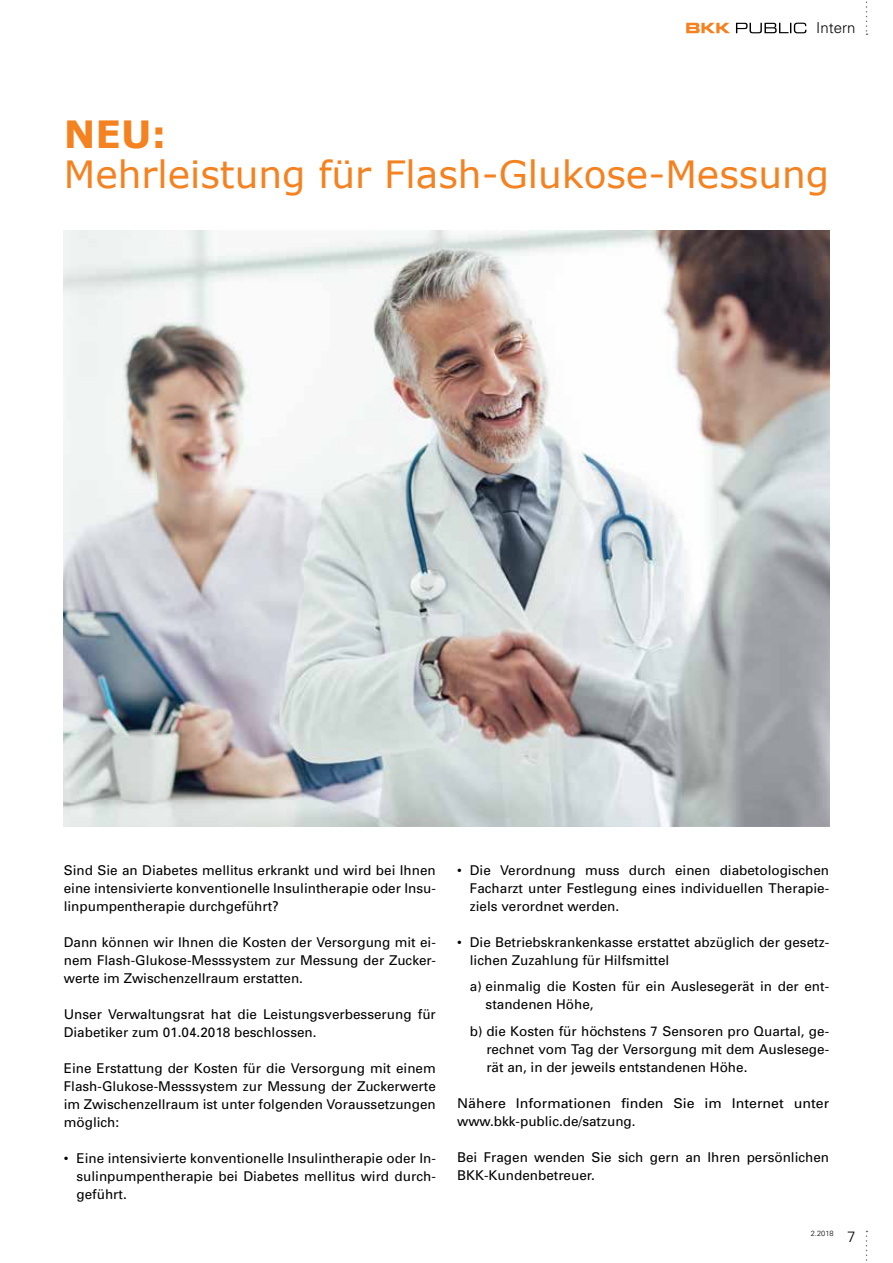
<style>
.page{position:relative;width:893px;height:1263px;background:#fff}
.page>*{position:absolute;margin:0;border:0;box-sizing:border-box;transform-origin:0 0}
.t1{font:37.5px "Verdana";color:#f58220}
.t2{font:700 37.5px "Verdana";color:#f58220}
.t3{font:300 15px "Univers";color:#000}
.t4{font:13.5px/18px "Univers";color:#000;text-align:justify}
.t5{font:13.5px/18px "Univers";color:#000;scale:1.05 1}
.t6{font:300 7.5px "Univers";color:#000}
</style>
<div class="page">
<svg style="left:866px;top:1231px;width:1px;height:30px"></svg>
<svg style="left:736px;top:23px;width:70px;height:10px"></svg>
<svg style="left:686px;top:23px;width:44px;height:10px"></svg>
<svg style="left:866px;top:1px;width:1px;height:34px"></svg>
<img style="left:64px;top:230px;width:765px;height:597px">
<p class="t3" style="left:816px;top:19px;width:41px">Intern</p>
<h1 class="t2" style="left:64px;top:110px;width:104px">NEU:</h1>
<h1 class="t1" style="left:64px;top:151px;width:767px">Mehrleistung für Flash-Glukose-Messung</h1>
<p class="t4" style="left:64px;top:861px;width:374px">Sind Sie an Diabetes mellitus erkrankt und wird bei Ihnen eine intensivierte konventionelle Insulintherapie oder Insu&shy;linpumpentherapie durchgeführt?</p>
<p class="t4" style="left:64px;top:933px;width:374px">Dann können wir Ihnen die Kosten der Versorgung mit ei&shy;nem Flash-Glukose-Messsystem zur Messung der Zucker&shy;werte im Zwischenzellraum erstatten.</p>
<p class="t4" style="left:64px;top:1005px;width:374px">Unser Verwaltungsrat hat die Leistungsverbesserung für<br>Diabetiker zum 01.04.2018 beschlossen.</p>
<p class="t4" style="left:64px;top:1059px;width:374px">Eine Erstattung der Kosten für die Versorgung mit einem Flash-Glukose-Messsystem zur Messung der Zuckerwerte im Zwischenzellraum ist unter folgenden Voraussetzungen möglich:</p>
<p class="t4" style="left:77px;top:1149px;width:361px;text-indent:-13px">• Eine intensivierte konventionelle Insulintherapie oder In&shy;sulinpumpentherapie bei Diabetes mellitus wird durch&shy;geführt.</p>
<p class="t4" style="left:470px;top:861px;width:361px;text-indent:-13px">• Die Verordnung muss durch einen diabetologischen Facharzt unter Festlegung eines individuellen Therapie&shy;ziels verordnet werden.</p>
<p class="t4" style="left:470px;top:933px;width:361px;text-indent:-13px">• Die Betriebskrankenkasse erstattet abzüglich der gesetz&shy;lichen Zuzahlung für Hilfsmittel</p>
<p class="t4" style="left:486px;top:977px;width:345px;text-indent:-16px">a) einmalig die Kosten für ein Auslesegerät in der ent&shy;standenen Höhe,</p>
<p class="t4" style="left:486px;top:1022px;width:344px;text-indent:-16px">b) die Kosten für höchstens 7 Sensoren pro Quartal, ge&shy;rechnet vom Tag der Versorgung mit dem Auslesege&shy;rät an, in der jeweils entstandenen Höhe.</p>
<p class="t5" style="left:457px;top:1094px;width:356px">Nähere Informationen finden Sie im Internet unter www.bkk-public.de/satzung.</p>
<p class="t4" style="left:457px;top:1148px;width:374px">Bei Fragen wenden Sie sich gern an Ihren persönlichen<br>BKK-Kundenbetreuer.</p>
<p class="t6" style="left:811px;top:1229px;width:24px">2.2018</p>
<p class="t3" style="left:847px;top:1228px;width:10px">7</p>
</div>
